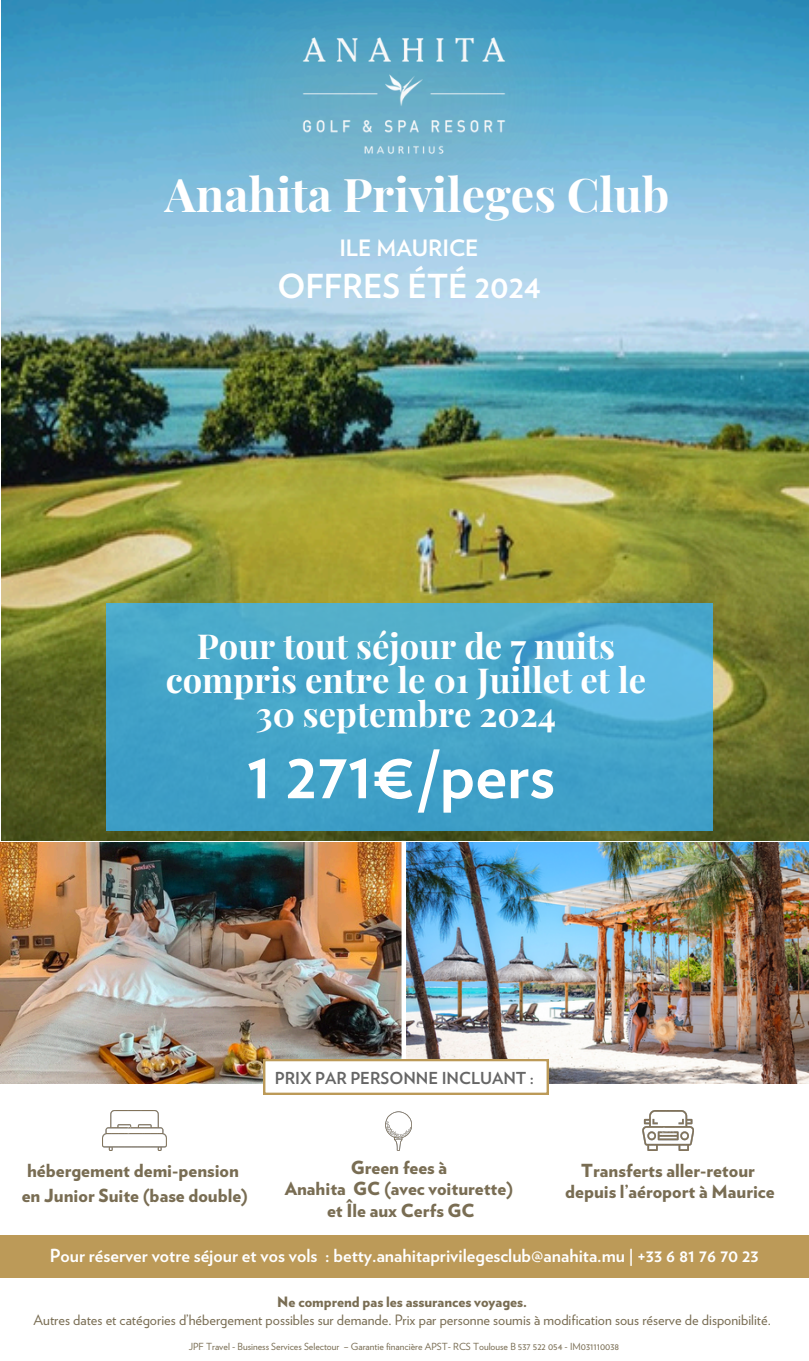
<style>
.page{position:relative;width:809px;height:1361px;background:#fff}
.page>*{position:absolute;margin:0;border:0;box-sizing:border-box;transform-origin:0 0}
.t1{font:700 66.75px "Verlag";color:#fff}
.t2{font:700 46.5px "Playfair Display";color:#fff}
.t3{font:700 34.5px/33.8px "Playfair Display";color:#fff;text-align:center}
.t4{font:700 33px "Verlag";color:#fff}
.t5{font:700 22.5px "Verlag";color:#fff}
.t6{font:900 18px/21.3px "Verlag";color:#796d53;text-align:center}
.t7{font:700 18px "Verlag";color:#fff}
.t8{font:700 16.5px "Verlag";color:#666}
.t9{font:14.25px "Verlag";color:#796d53}
.t10{font:900 14.25px "Verlag";color:#796d53}
.t11{font:9.75px "Verlag";color:#796d53}
</style>
<div class="page">
<img style="left:0;top:842px;width:808px;height:241px">
<img style="left:2px;top:0;width:806px;height:840px">
<img style="left:159px;top:0;width:450px;height:207px">
<img style="left:273px;top:8px;width:262px;height:175px">
<img style="left:642px;top:1110px;width:51px;height:39px">
<img style="left:103px;top:1110px;width:64px;height:39px">
<img style="left:385px;top:1111px;width:26px;height:38px">
<div style="left:401px;top:840px;width:5px;height:240px;background:#fff"></div>
<div style="left:0;top:1234px;width:808px;height:42px;background:#bc9a58"></div>
<svg style="left:263px;top:1058px;width:286px;height:36px"></svg>
<svg style="left:106px;top:603px;width:606px;height:227px;background:#47a6cb"></svg>
<h6 class="t2" style="left:165px;top:162px;width:506px">Anahita Privileges Club</h6>
<p class="t5" style="left:339px;top:238px;width:141px">ILE MAURICE</p>
<p class="t4" style="left:277px;top:271px;width:265px">OFFRES ÉTÉ 2024</p>
<p class="t3" style="left:166px;top:628px;width:482px">Pour tout séjour de 7 nuits compris entre le 01 Juillet et le<br>30 septembre 2024</p>
<p class="t1" style="left:247px;top:744px;width:310px">1 271€/pers</p>
<p class="t8" style="left:275px;top:1070px;width:261px">PRIX PAR PERSONNE INCLUANT :</p>
<h4 class="t6" style="left:22px;top:1159px;width:228px;line-height:24.8px">hébergement demi-pension en Junior Suite (base double)</h4>
<h5 class="t6" style="left:285px;top:1157px;width:230px">Green fees à<br>Anahita GC (avec voiturette) et Île aux Cerfs GC</h5>
<h6 class="t7" style="left:50px;top:1247px;width:710px">Pour réserver votre séjour et vos vols : betty.anahitaprivilegesclub@anahita.mu | +33 6 81 76 70 23</h6>
<h3 class="t6" style="left:565px;top:1160px;width:211px">Transferts aller-retour depuis l’aéroport à Maurice</h3>
<h6 class="t10" style="left:277px;top:1294px;width:251px">Ne comprend pas les assurances voyages.</h6>
<p class="t9" style="left:34px;top:1312px;width:738px">Autres dates et catégories d’hébergement possibles sur demande. Prix par personne soumis à modification sous réserve de disponibilité.</p>
<p class="t11" style="left:189px;top:1341px;width:432px">JPF Travel - Business Services Selectour – Garantie financière APST- RCS Toulouse B 537 522 054 - IM031110038</p>
</div>
